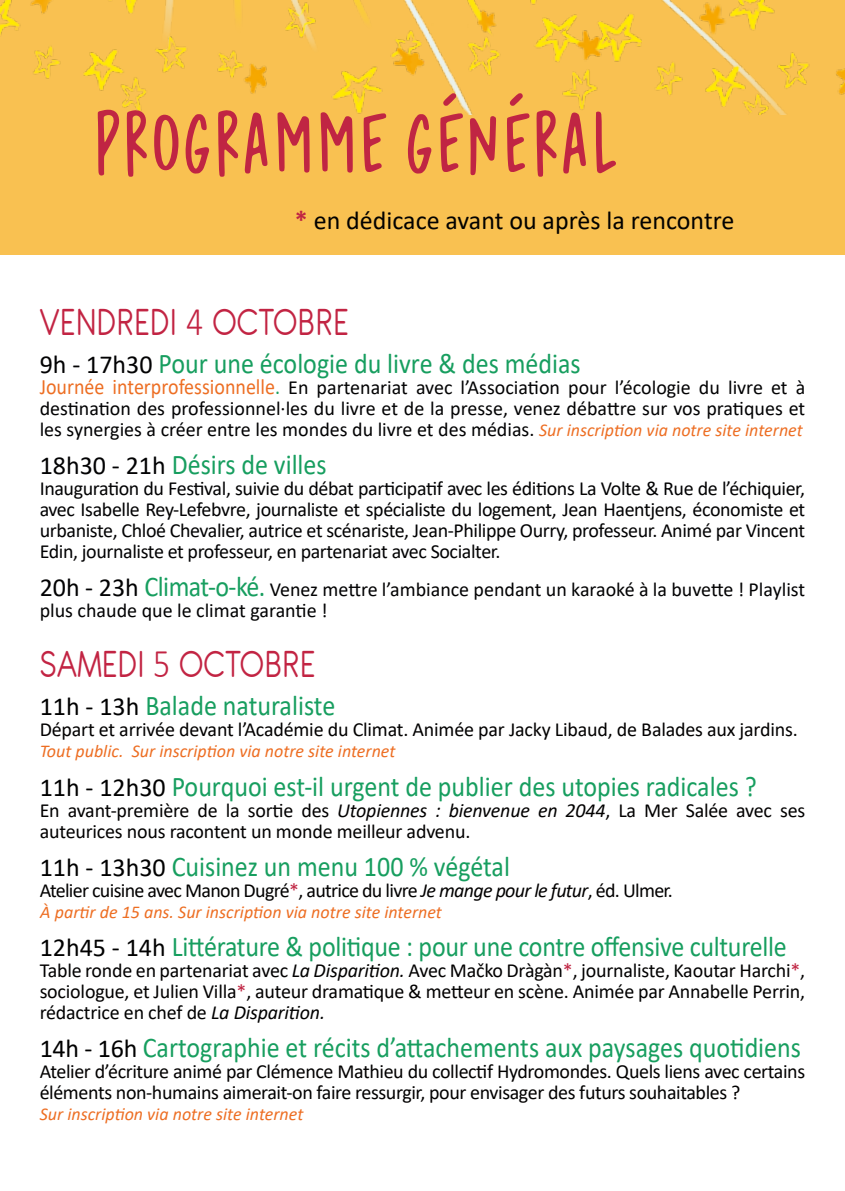
<style>
.page{position:relative;width:845px;height:1191px;background:#fff}
.page>*{position:absolute;margin:0;border:0;box-sizing:border-box;transform-origin:0 0}
.t1{font:62.4px "Avocado Cake";letter-spacing:.05em;color:#c02543;scale:.83 1}
.t2{font:40.8px "Antipasto Pro";letter-spacing:.025em;color:#c22443;scale:.83 1}
.t3{font:28.6px "Calibri";color:#179e5f;scale:.91 1}
.t4{font:26px "Calibri";color:#020100}
.t5{font:20px/21px "Calibri";color:#020203;text-align:justify}
.t6{font:20px/21px "Calibri";letter-spacing:-.02em;color:#020100}
.t7{font:italic 18px "Calibri";color:#ed6e23}
.s1{font-weight:700;color:#c02543}
.s2{font-family:"Calibri";font-weight:300}
.s3{font-size:26px;color:#020203}
.s4{font-size:22px;color:#ed6e23}
.s5{font-size:22px;color:#179e5f}
.s6{color:#000}
.s7{color:#020100}
.s8{font-style:italic;font-size:18px;color:#ed6e23}
.s9{font-size:26px}
.s10{font-size:28.6px;color:#179e5f}
.s11{font-size:26px;color:#000}
.s12{font-style:italic}
.s13{color:#c02543}
.s14{font-style:italic;color:#000}
</style>
<div class="page">
<div style="left:0;top:0;width:845px;height:255px;background:#f9c151"></div>
<img style="left:0;top:0;width:845px;height:115px">
<h1 class="t1" style="left:94px;top:87px;width:630px">PROGRAMME GÉNÉRAL</h1>
<h3 class="t4" style="left:295px;top:203px;width:441px"><span class="s1">*</span> en dédicace avant ou après la rencontre</h3>
<h2 class="t2" style="left:40px;top:299px;width:373px">VENDREDI <span class="s2">4</span> OCTOBRE</h2>
<h3 class="t3" style="left:40px;top:343px;width:596px"><span class="s3">9h - 17h30</span> Pour une écologie du livre &amp; des médias</h3>
<p class="t5" style="left:40px;top:376px;width:767px"><span class="s4">Journée interprofessionnelle</span><span class="s5">.</span> En partenariat avec l’Association pour l’écologie du livre et à destination des professionnel<span class="s6">·</span>les du livre et de la presse, venez débattre sur vos pratiques et les synergies à créer entre les mondes du livre et des médias<span class="s7">.</span> <span class="s8">Sur inscription via notre site internet</span></p>
<h3 class="t3" style="left:40px;top:444px;width:317px"><span class="s3">18h30 - 21h</span> Désirs de villes</h3>
<p class="t5" style="left:40px;top:477px;width:767px">Inauguration du Festival, suivie du débat participatif avec les éditions La Volte &amp; Rue de l’échiquier, avec Isabelle Rey-Lefebvre, journaliste et spécialiste du logement, Jean Haentjens, économiste et urbaniste, Chloé Chevalier, autrice et scénariste, Jean-Philippe Ourry, professeur. Animé par Vincent Edin, journaliste et professeur, en partenariat avec Socialter.</p>
<p class="t5" style="left:40px;top:578px;width:767px"><span class="s9">20h - 23h</span> <span class="s10">Climat-o-ké.</span> Venez mettre l’ambiance pendant un karaoké à la buvette ! Playlist plus chaude que le climat garantie !</p>
<h2 class="t2" style="left:40px;top:642px;width:333px">SAMEDI <span class="s2">5</span> OCTOBRE</h2>
<h3 class="t3" style="left:40px;top:686px;width:326px"><span class="s11">11h - 1</span><span class="s3">3</span><span class="s11">h</span> Balade naturaliste</h3>
<p class="t6" style="left:40px;top:719px;width:759px">Départ et arrivée devant l’Académie du Climat. Animée par Jacky Libaud, de Balades aux jardins.</p>
<p class="t7" style="left:40px;top:739px;width:357px">Tout public. Sur inscription via notre site internet</p>
<h3 class="t3" style="left:40px;top:766px;width:789px"><span class="s11">11h - 12h30</span> Pourquoi est-il urgent de publier des utopies radicales ?</h3>
<p class="t6" style="left:40px;top:799px;width:767px">En avant-première de la sortie des <span class="s12">Utopiennes : bienvenue en 2044</span>, La Mer Salée avec ses auteurices nous racontent un monde meilleur advenu.</p>
<h3 class="t3" style="left:40px;top:846px;width:518px"><span class="s11">11h - 13h30</span> Cuisinez un menu 100 % végétal</h3>
<p class="t6" style="left:40px;top:879px;width:635px">Atelier cuisine avec Manon Dugré<span class="s13">*</span>, autrice du livre <span class="s12">Je mange pour le futur</span>, éd. Ulmer.</p>
<p class="t7" style="left:40px;top:899px;width:403px">À partir de 15 ans. Sur inscription via notre site internet</p>
<h3 class="t3" style="left:40px;top:926px;width:822px"><span class="s11">12h45 - 14h</span> Littérature &amp; politique : pour une contre offensive culturelle</h3>
<p class="t6" style="left:40px;top:959px;width:767px;text-align:justify">Table ronde en partenariat avec <span class="s12">La Disparition.</span> Avec Mačko Dràgàn<span class="s13">*</span>, journaliste, Kaoutar Harchi<span class="s13">*</span>, sociologue, et Julien Villa<span class="s13">*</span>, auteur dramatique &amp; metteur en scène. <span class="s6">Animée par Annabelle Perrin, rédactrice en chef de</span> <span class="s14">La Disparition.</span></p>
<h3 class="t3" style="left:40px;top:1027px;width:838px"><span class="s11">14h - 16h</span> Cartographie et récits d’attachements aux paysages quotidiens</h3>
<p class="t6" style="left:40px;top:1060px;width:767px">Atelier d’écriture animé par Clémence Mathieu du collectif Hydromondes. Quels liens avec certains éléments non-humains aimerait-on faire ressurgir, pour envisager des futurs souhaitables ?</p>
<p class="t7" style="left:40px;top:1101px;width:265px">Sur inscription via notre site internet</p>
</div>
